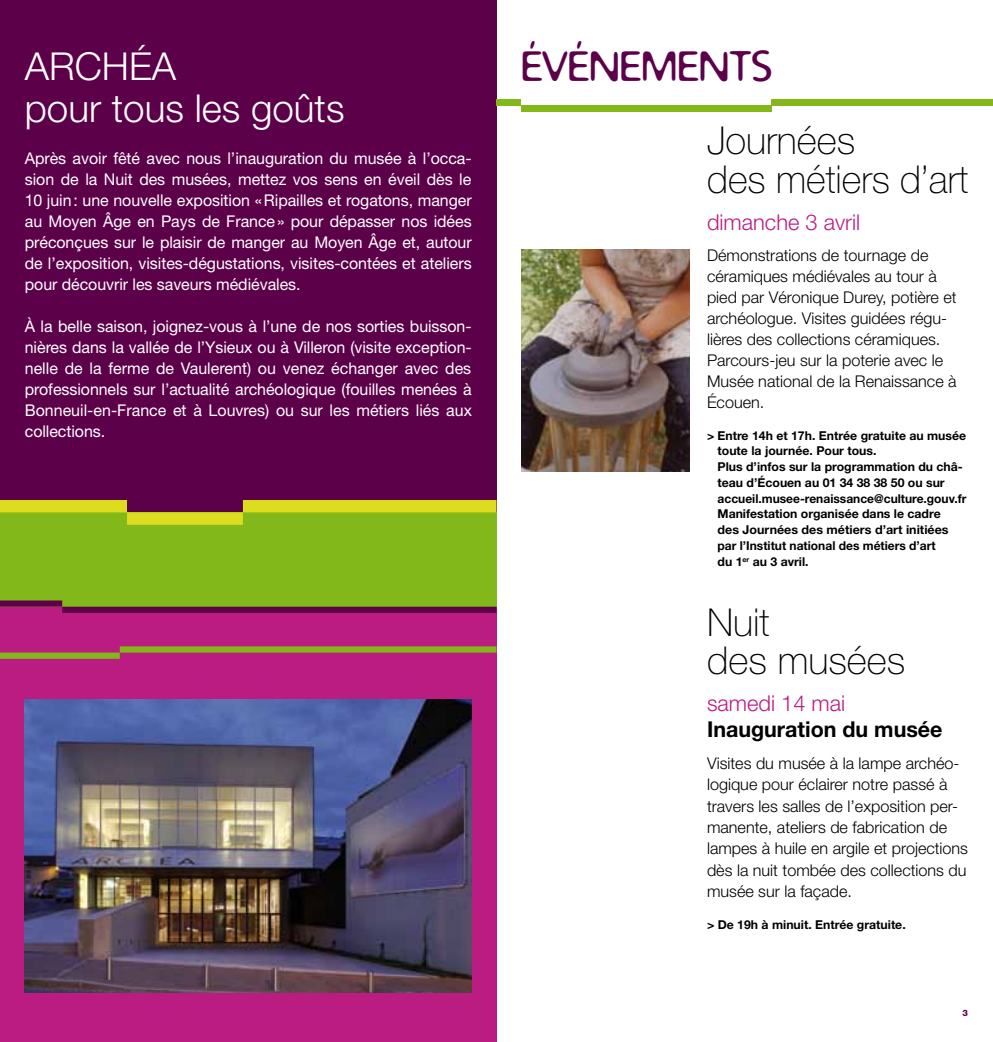
<style>
.page{position:relative;width:993px;height:1042px;background:#fff}
.page>*{position:absolute;margin:0;border:0;box-sizing:border-box;transform-origin:0 0}
.t1{font:42px "Distro";letter-spacing:.01em;color:#5d004a}
.t2{font:100 38.5px/38.5px "Helvetica Neue LT";color:#000}
.t3{font:300 38.5px/42px "Helvetica Neue LT";color:#fff}
.t4{font:300 21.88px "Helvetica Neue LT";color:#bb1c82}
.t5{font:700 21.88px "Helvetica Neue LT";color:#000}
.t6{font:16.1px/21px "Helvetica Neue LT";letter-spacing:-.005em;color:#fff;text-align:justify}
.t7{font:300 16.1px/21px "Helvetica Neue LT";color:#000}
.t8{font:700 12.25px/15.8px "Helvetica Neue LT";color:#000}
.t9{font:800 8.75px "Helvetica Neue LT";color:#5d004a}
</style>
<div class="page">
<div style="left:0;top:597px;width:496px;height:445px;background:#bb1c82"></div>
<div style="left:0;top:0;width:496px;height:535px;background:#5d004a"></div>
<div style="left:0;top:512px;width:496px;height:95px;background:#83b81a"></div>
<svg style="left:0;top:500px;width:496px;height:25px"></svg>
<svg style="left:0;top:600px;width:496px;height:13px"></svg>
<svg style="left:0;top:646px;width:496px;height:13px"></svg>
<img style="left:521px;top:250px;width:168px;height:221px">
<img style="left:25px;top:699px;width:446px;height:293px">
<div style="left:521px;top:105px;width:250px;height:7px;background:#83b81a"></div>
<div style="left:496px;top:99px;width:25px;height:6px;background:#83b81a"></div>
<div style="left:771px;top:99px;width:221px;height:6px;background:#83b81a"></div>
<h2 class="t3" style="left:25px;top:44px;width:321px">ARCHÉA<br>pour tous les goûts</h2>
<p class="t6" style="left:25px;top:147px;width:448px">Après avoir fêté avec nous l’inauguration du musée à l’occa&shy;sion de la Nuit des musées, mettez vos sens en éveil dès le 10 juin: une nouvelle exposition «Ripailles et rogatons, manger au Moyen Âge en Pays de France» pour dépasser nos idées préconçues sur le plaisir de manger au Moyen Âge et, autour de l’exposition, visites-dégustations, visites-contées et ateliers pour découvrir les saveurs médiévales.</p>
<p class="t6" style="left:25px;top:315px;width:448px">À la belle saison, joignez-vous à l’une de nos sorties buisson&shy;nières dans la vallée de l’Ysieux ou à Villeron (visite exception&shy;nelle de la ferme de Vaulerent) ou venez échanger avec des professionnels sur l’actualité archéologique (fouilles menées à Bonneuil-en-France et à Louvres) ou sur les métiers liés aux collections.</p>
<h1 class="t1" style="left:521px;top:39px;width:252px">ÉVÉNEMENTS</h1>
<h2 class="t2" style="left:706px;top:121px;width:262px">Journées<br>des métiers d’art</h2>
<h3 class="t4" style="left:706px;top:208px;width:155px">dimanche 3 avril</h3>
<p class="t7" style="left:706px;top:244px;width:251px">Démonstrations de tournage de céramiques médiévales au tour à pied par Véronique Durey, potière et archéologue. Visites guidées régu&shy;lières des collections céramiques.<br>Parcours-jeu sur la poterie avec le<br>Musée national de la Renaissance à<br>Écouen.</p>
<p class="t8" style="left:717px;top:427px;width:250px;text-indent:-11px">&gt; Entre 14h et 17h. Entrée gratuite au musée toute la journée. Pour tous.<br>Plus d’infos sur la programmation du châ&shy;teau d’Écouen au 01 34 38 38 50 ou sur accueil.musee-renaissance@culture.gouv.fr Manifestation organisée dans le cadre<br>des Journées des métiers d’art initiées par l’Institut national des métiers d’art<br>du 1<sup>er</sup> au 3 avril.</p>
<h2 class="t2" style="left:706px;top:603px;width:200px">Nuit<br>des musées</h2>
<h3 class="t4" style="left:706px;top:690px;width:140px">samedi 14 mai</h3>
<h3 class="t5" style="left:706px;top:716px;width:237px">Inauguration du musée</h3>
<p class="t7" style="left:706px;top:752px;width:262px">Visites du musée à la lampe archéo&shy;logique pour éclairer notre passé à travers les salles de l’exposition per&shy;manente, ateliers de fabrication de lampes à huile en argile et projections dès la nuit tombée des collections du musée sur la façade.</p>
<p class="t8" style="left:706px;top:916px;width:200px">&gt; De 19h à minuit. Entrée gratuite.</p>
<p class="t9" style="left:962px;top:1008px;width:7px">3</p>
</div>
